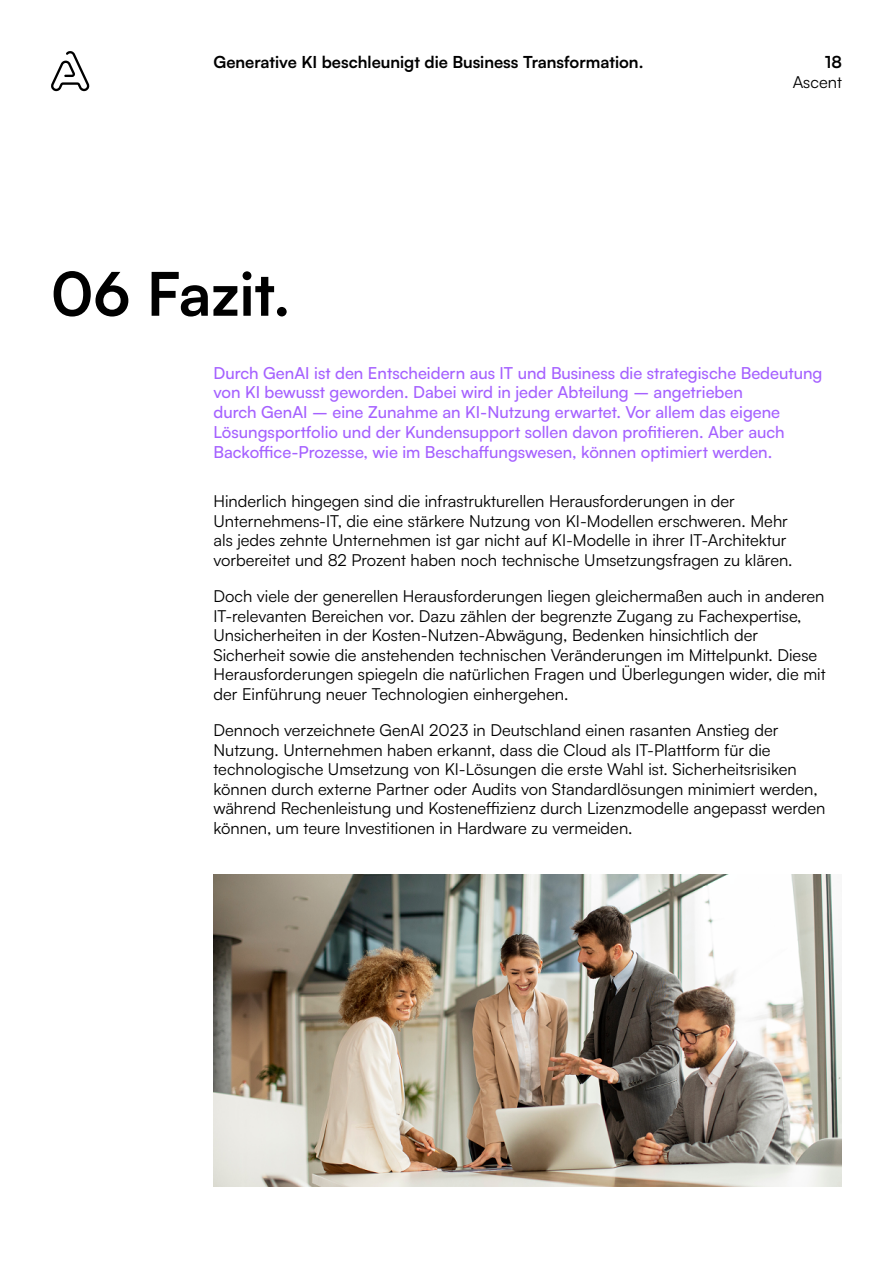
<style>
.page{position:relative;width:893px;height:1263px;background:#fff}
.page>*{position:absolute;margin:0;border:0;box-sizing:border-box;transform-origin:0 0}
.t1{font:700 60px "Satoshi";color:#000}
.t2{font:16.5px/19.5px "Satoshi";color:#000}
.t3{font:500 16.5px/19.8px "Satoshi";color:#a561ff}
.t4{font:700 16.5px "Satoshi";color:#000}
</style>
<div class="page">
<img style="left:213px;top:874px;width:629px;height:312px">
<svg style="left:51px;top:51px;width:38px;height:40px"></svg>
<p class="t4" style="left:213px;top:50px;width:432px">Generative KI beschleunigt die Business Transformation.</p>
<p class="t4" style="left:825px;top:50px;width:19px">18</p>
<p class="t2" style="left:793px;top:71px;width:51px">Ascent</p>
<h1 class="t1" style="left:51px;top:250px;width:241px">06 Fazit.</h1>
<p class="t3" style="left:213px;top:362px;width:610px">Durch GenAI ist den Entscheidern aus IT und Business die strategische Bedeutung von KI bewusst geworden. Dabei wird in jeder Abteilung – angetrieben<br>durch GenAI – eine Zunahme an KI-Nutzung erwartet. Vor allem das eigene Lösungsportfolio und der Kundensupport sollen davon profitieren. Aber auch Backoffice-Prozesse, wie im Beschaffungswesen, können optimiert werden.</p>
<p class="t2" style="left:213px;top:491px;width:581px">Hinderlich hingegen sind die infrastrukturellen Herausforderungen in der Unternehmens-IT, die eine stärkere Nutzung von KI-Modellen erschweren. Mehr als jedes zehnte Unternehmen ist gar nicht auf KI-Modelle in ihrer IT-Architektur vorbereitet und 82 Prozent haben noch technische Umsetzungsfragen zu klären.</p>
<p class="t2" style="left:213px;top:586px;width:614px">Doch viele der generellen Herausforderungen liegen gleichermaßen auch in anderen IT-relevanten Bereichen vor. Dazu zählen der begrenzte Zugang zu Fachexpertise, Unsicherheiten in der Kosten-Nutzen-Abwägung, Bedenken hinsichtlich der Sicherheit sowie die anstehenden technischen Veränderungen im Mittelpunkt. Diese Herausforderungen spiegeln die natürlichen Fragen und Überlegungen wider, die mit der Einführung neuer Technologien einhergehen.</p>
<p class="t2" style="left:213px;top:720px;width:613px">Dennoch verzeichnete GenAI 2023 in Deutschland einen rasanten Anstieg der Nutzung. Unternehmen haben erkannt, dass die Cloud als IT-Plattform für die technologische Umsetzung von KI-Lösungen die erste Wahl ist. Sicherheitsrisiken können durch externe Partner oder Audits von Standardlösungen minimiert werden, während Rechenleistung und Kosteneffizienz durch Lizenzmodelle angepasst werden können, um teure Investitionen in Hardware zu vermeiden.</p>
</div>
